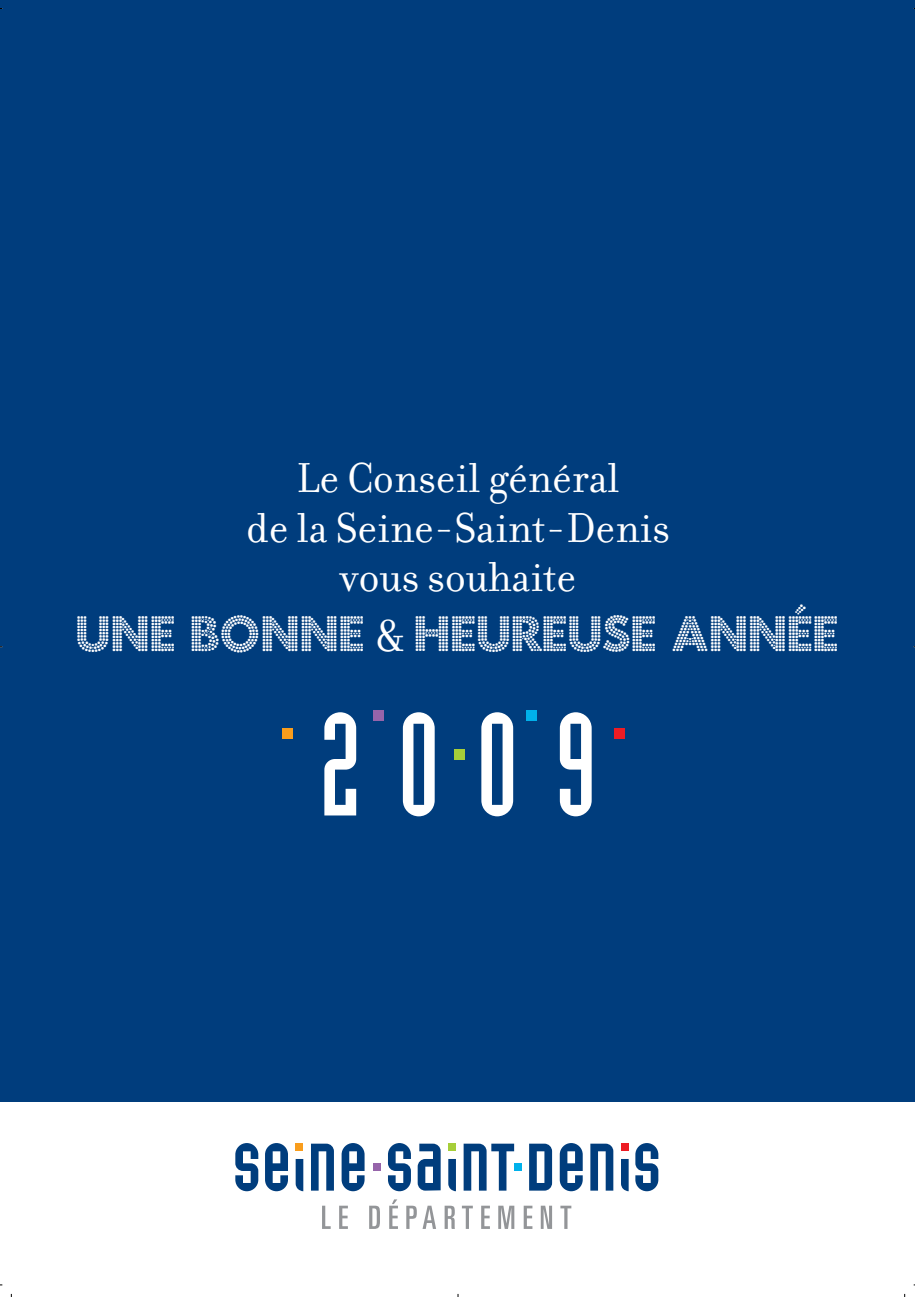
<style>
.page{position:relative;width:915px;height:1297px;background:#fff}
.page>*{position:absolute;margin:0;border:0;box-sizing:border-box;transform-origin:0 0}
.t1{font:143.25px "Industria LT Std Solid";color:#fff}
.t2{font:46.5px "Fortuna Dot";color:#fff}
.t3{font:45px/49.5px "Filosofia";color:#fff;text-align:center}
.s1{font-family:"Filosofia";font-size:48px}
</style>
<div class="page">
<div style="left:0;top:0;width:915px;height:1101px;background:#003d7d"></div>
<svg style="left:235px;top:1143px;width:23px;height:47px"></svg>
<svg style="left:296px;top:1159px;width:7px;height:31px"></svg>
<svg style="left:311px;top:1143px;width:23px;height:47px"></svg>
<svg style="left:341px;top:1143px;width:23px;height:47px"></svg>
<svg style="left:388px;top:1143px;width:23px;height:47px"></svg>
<svg style="left:417px;top:1143px;width:23px;height:47px"></svg>
<svg style="left:448px;top:1159px;width:8px;height:31px"></svg>
<svg style="left:529px;top:1143px;width:23px;height:47px"></svg>
<svg style="left:559px;top:1143px;width:23px;height:47px"></svg>
<svg style="left:590px;top:1143px;width:23px;height:47px"></svg>
<svg style="left:621px;top:1159px;width:7px;height:31px"></svg>
<svg style="left:635px;top:1143px;width:23px;height:47px"></svg>
<svg style="left:463px;top:1143px;width:51px;height:47px"></svg>
<svg style="left:265px;top:1143px;width:23px;height:47px"></svg>
<div style="left:296px;top:1143px;width:7px;height:8px;background:#f99d1c"></div>
<div style="left:448px;top:1143px;width:8px;height:8px;background:#a6ce39"></div>
<div style="left:621px;top:1143px;width:7px;height:8px;background:#ed1c24"></div>
<div style="left:513px;top:1163px;width:8px;height:7px;background:#00b1eb"></div>
<div style="left:373px;top:1163px;width:8px;height:7px;background:#9664aa"></div>
<svg style="left:322px;top:1205px;width:9px;height:23px"></svg>
<svg style="left:339px;top:1205px;width:9px;height:23px"></svg>
<svg style="left:369px;top:1205px;width:11px;height:23px"></svg>
<svg style="left:389px;top:1199px;width:9px;height:29px"></svg>
<svg style="left:406px;top:1205px;width:30px;height:23px"></svg>
<svg style="left:444px;top:1205px;width:11px;height:23px"></svg>
<svg style="left:462px;top:1205px;width:11px;height:23px"></svg>
<svg style="left:481px;top:1205px;width:9px;height:23px"></svg>
<svg style="left:498px;top:1205px;width:16px;height:23px"></svg>
<svg style="left:523px;top:1205px;width:9px;height:23px"></svg>
<svg style="left:541px;top:1205px;width:11px;height:23px"></svg>
<svg style="left:560px;top:1205px;width:11px;height:23px"></svg>
<div style="left:373px;top:710px;width:10px;height:11px;background:#9664aa"></div>
<div style="left:283px;top:728px;width:10px;height:11px;background:#f99d1c"></div>
<div style="left:526px;top:710px;width:10px;height:11px;background:#00b1eb"></div>
<div style="left:614px;top:728px;width:10px;height:11px;background:#ed1c24"></div>
<div style="left:454px;top:748px;width:10px;height:11px;background:#a6ce39"></div>
<p class="t3" style="left:246px;top:459px;width:425px">Le Conseil général<br>de la Seine-Saint-Denis vous souhaite</p>
<p class="t2" style="left:76px;top:607px;width:764px">UNE BONNE <span class="s1">&amp;</span> HEUREUSE ANNÉE</p>
<h1 class="t1" style="left:319px;top:682px;width:279px">2009</h1>
</div>
